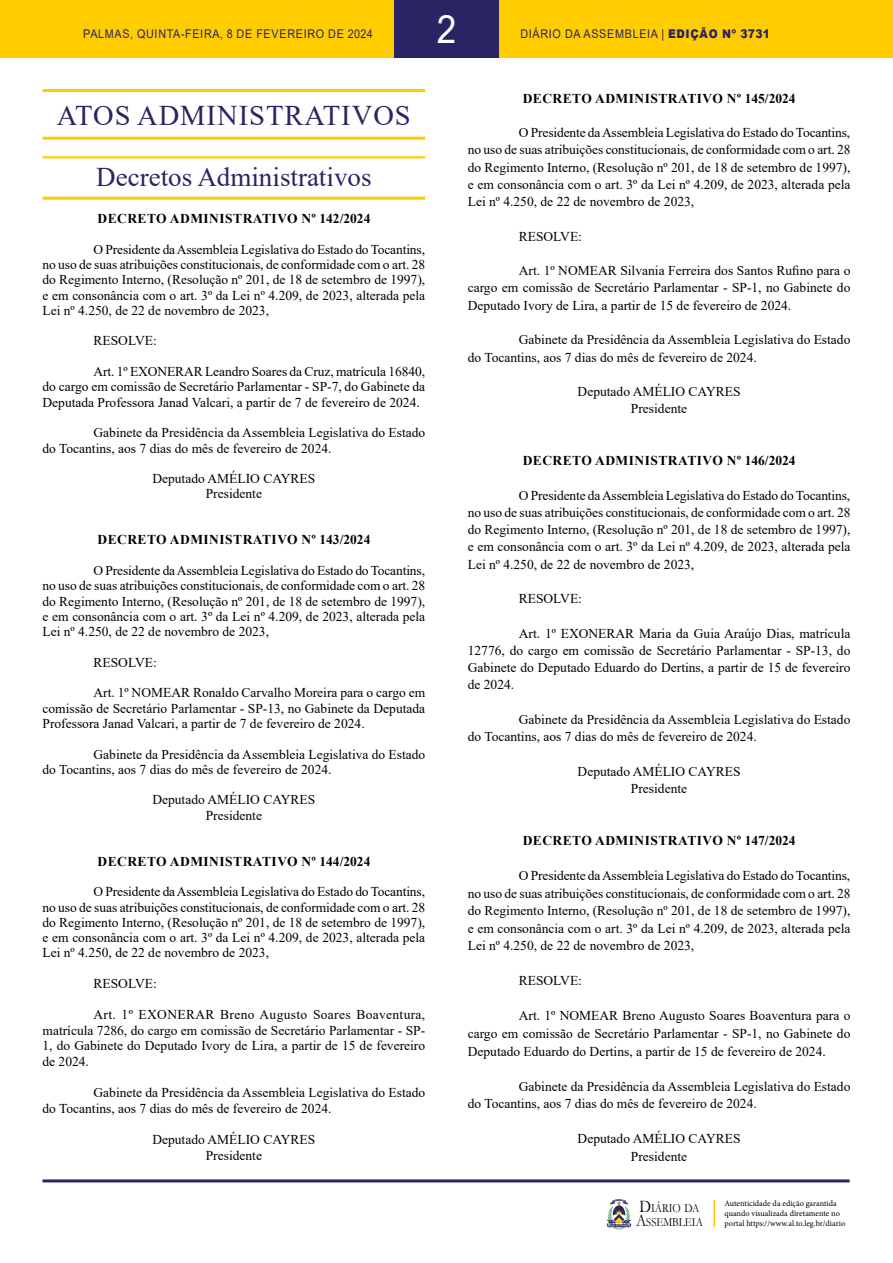
<style>
.page{position:relative;width:893px;height:1263px;background:#fff}
.page>*{position:absolute;margin:0;border:0;box-sizing:border-box;transform-origin:0 0}
.t1{font:39px "Arial";color:#fff;scale:.9 1}
.t2{font:28.5px "Times New Roman";letter-spacing:.035em;color:#2b2464}
.t3{font:27px "Times New Roman";color:#2b2464}
.t4{font:13.5px/15.3px "Times New Roman";color:#000;text-align:justify}
.t5{font:700 13.5px "Times New Roman";letter-spacing:.035em;color:#000}
.t6{font:12.45px/14px "Garamond";color:#000;scale:.85 1}
.t7{font:12px "Arial";letter-spacing:.065em;color:#2b2464;scale:.9 1}
.t8{font:8.25px/9.9px "Minion Pro";color:#000}
.s1{font-weight:900}
.s2{font-size:17.85px}
</style>
<div class="page">
<div style="left:0;top:0;width:893px;height:58px;background:#fc0"></div>
<hr style="left:43px;top:1179px;width:807px;height:3px;background:#2b2464">
<svg style="left:606px;top:1199px;width:26px;height:31px"></svg>
<div style="left:394px;top:0;width:105px;height:58px;background:#2b2464"></div>
<hr style="left:713px;top:1200px;width:2px;height:27px;background:#fc0">
<hr style="left:43px;top:89px;width:382px;height:3px;background:#fc0">
<hr style="left:43px;top:137px;width:382px;height:3px;background:#fc0">
<hr style="left:43px;top:156px;width:382px;height:2px;background:#fc0">
<hr style="left:43px;top:197px;width:382px;height:3px;background:#fc0">
<h1 class="t1" style="left:437px;top:2px;width:23px">2</h1>
<p class="t7" style="left:83px;top:25px;width:323px">PALMAS, QUINTA-FEIRA, 8 DE FEVEREIRO DE 2024</p>
<p class="t7" style="left:520px;top:25px;width:279px">DIÁRIO DA ASSEMBLEIA | <span class="s1">EDIÇÃO Nº 3731</span></p>
<h2 class="t2" style="left:57px;top:96px;width:355px">ATOS ADMINISTRATIVOS</h2>
<h3 class="t3" style="left:96px;top:158px;width:277px">Decretos Administrativos</h3>
<p class="t5" style="left:97px;top:209px;width:274px">DECRETO ADMINISTRATIVO Nº 142/2024</p>
<p class="t4" style="left:43px;top:241px;width:384px;text-indent:51px">O Presidente da Assembleia Legislativa do Estado do Tocantins, no uso de suas atribuições constitucionais, de conformidade com o art. 28 do Regimento Interno, (Resolução nº 201, de 18 de setembro de 1997), e em consonância com o art. 3º da Lei nº 4.209, de 2023, alterada pela Lei nº 4.250, de 22 de novembro de 2023,</p>
<p class="t4" style="left:94px;top:333px;width:65px">RESOLVE:</p>
<p class="t4" style="left:43px;top:363px;width:384px;text-indent:51px">Art. 1º EXONERAR Leandro Soares da Cruz, matrícula 16840, do cargo em comissão de Secretário Parlamentar - SP-7, do Gabinete da Deputada Professora Janad Valcari, a partir de 7 de fevereiro de 2024.</p>
<p class="t4" style="left:43px;top:425px;width:384px;text-indent:51px">Gabinete da Presidência da Assembleia Legislativa do Estado do Tocantins, aos 7 dias do mês de fevereiro de 2024.</p>
<p class="t4" style="left:152px;top:471px;width:165px;text-align:center">Deputado AMÉLIO CAYRES<br>Presidente</p>
<p class="t5" style="left:97px;top:530px;width:274px">DECRETO ADMINISTRATIVO Nº 143/2024</p>
<p class="t4" style="left:43px;top:562px;width:384px;text-indent:51px">O Presidente da Assembleia Legislativa do Estado do Tocantins, no uso de suas atribuições constitucionais, de conformidade com o art. 28 do Regimento Interno, (Resolução nº 201, de 18 de setembro de 1997), e em consonância com o art. 3º da Lei nº 4.209, de 2023, alterada pela Lei nº 4.250, de 22 de novembro de 2023,</p>
<p class="t4" style="left:94px;top:654px;width:65px">RESOLVE:</p>
<p class="t4" style="left:43px;top:685px;width:384px;text-indent:51px">Art. 1º NOMEAR Ronaldo Carvalho Moreira para o cargo em comissão de Secretário Parlamentar - SP-13, no Gabinete da Deputada Professora Janad Valcari, a partir de 7 de fevereiro de 2024.</p>
<p class="t4" style="left:43px;top:746px;width:384px;text-indent:51px">Gabinete da Presidência da Assembleia Legislativa do Estado do Tocantins, aos 7 dias do mês de fevereiro de 2024.</p>
<p class="t4" style="left:152px;top:792px;width:165px;text-align:center">Deputado AMÉLIO CAYRES<br>Presidente</p>
<p class="t5" style="left:97px;top:851px;width:274px">DECRETO ADMINISTRATIVO Nº 144/2024</p>
<p class="t4" style="left:43px;top:884px;width:384px;text-indent:51px">O Presidente da Assembleia Legislativa do Estado do Tocantins, no uso de suas atribuições constitucionais, de conformidade com o art. 28 do Regimento Interno, (Resolução nº 201, de 18 de setembro de 1997), e em consonância com o art. 3º da Lei nº 4.209, de 2023, alterada pela Lei nº 4.250, de 22 de novembro de 2023,</p>
<p class="t4" style="left:94px;top:975px;width:65px">RESOLVE:</p>
<p class="t4" style="left:43px;top:1006px;width:384px;text-indent:51px">Art. 1º EXONERAR Breno Augusto Soares Boaventura, matrícula 7286, do cargo em comissão de Secretário Parlamentar - SP-1, do Gabinete do Deputado Ivory de Lira, a partir de 15 de fevereiro de 2024.</p>
<p class="t4" style="left:43px;top:1084px;width:384px;text-indent:51px">Gabinete da Presidência da Assembleia Legislativa do Estado do Tocantins, aos 7 dias do mês de fevereiro de 2024.</p>
<p class="t4" style="left:152px;top:1131px;width:165px;line-height:16px;text-align:center">Deputado AMÉLIO CAYRES<br>Presidente</p>
<p class="t5" style="left:523px;top:88px;width:274px">DECRETO ADMINISTRATIVO Nº 145/2024</p>
<p class="t4" style="left:468px;top:124px;width:384px;line-height:17.2px;text-indent:51px">O Presidente da Assembleia Legislativa do Estado do Tocantins, no uso de suas atribuições constitucionais, de conformidade com o art. 28 do Regimento Interno, (Resolução nº 201, de 18 de setembro de 1997), e em consonância com o art. 3º da Lei nº 4.209, de 2023, alterada pela Lei nº 4.250, de 22 de novembro de 2023,</p>
<p class="t4" style="left:519px;top:228px;width:65px">RESOLVE:</p>
<p class="t4" style="left:468px;top:262px;width:384px;line-height:17.2px;text-indent:51px">Art. 1º NOMEAR Silvania Ferreira dos Santos Rufino para o cargo em comissão de Secretário Parlamentar - SP-1, no Gabinete do Deputado Ivory de Lira, a partir de 15 de fevereiro de 2024.</p>
<p class="t4" style="left:468px;top:331px;width:384px;line-height:17.2px;text-indent:51px">Gabinete da Presidência da Assembleia Legislativa do Estado do Tocantins, aos 7 dias do mês de fevereiro de 2024.</p>
<p class="t4" style="left:578px;top:382px;width:165px;line-height:17.2px;text-align:center">Deputado AMÉLIO CAYRES<br>Presidente</p>
<p class="t5" style="left:523px;top:451px;width:274px">DECRETO ADMINISTRATIVO Nº 146/2024</p>
<p class="t4" style="left:468px;top:486px;width:384px;line-height:17.2px;text-indent:51px">O Presidente da Assembleia Legislativa do Estado do Tocantins, no uso de suas atribuições constitucionais, de conformidade com o art. 28 do Regimento Interno, (Resolução nº 201, de 18 de setembro de 1997), e em consonância com o art. 3º da Lei nº 4.209, de 2023, alterada pela Lei nº 4.250, de 22 de novembro de 2023,</p>
<p class="t4" style="left:519px;top:590px;width:65px">RESOLVE:</p>
<p class="t4" style="left:468px;top:624px;width:384px;line-height:17.2px;text-indent:51px">Art. 1º EXONERAR Maria da Guia Araújo Dias, matrícula 12776, do cargo em comissão de Secretário Parlamentar - SP-13, do Gabinete do Deputado Eduardo do Dertins, a partir de 15 de fevereiro de 2024.</p>
<p class="t4" style="left:468px;top:710px;width:384px;line-height:17.2px;text-indent:51px">Gabinete da Presidência da Assembleia Legislativa do Estado do Tocantins, aos 7 dias do mês de fevereiro de 2024.</p>
<p class="t4" style="left:578px;top:762px;width:165px;line-height:17.2px;text-align:center">Deputado AMÉLIO CAYRES<br>Presidente</p>
<p class="t5" style="left:523px;top:831px;width:274px">DECRETO ADMINISTRATIVO Nº 147/2024</p>
<p class="t4" style="left:468px;top:866px;width:384px;line-height:17.5px;text-indent:51px">O Presidente da Assembleia Legislativa do Estado do Tocantins, no uso de suas atribuições constitucionais, de conformidade com o art. 28 do Regimento Interno, (Resolução nº 201, de 18 de setembro de 1997), e em consonância com o art. 3º da Lei nº 4.209, de 2023, alterada pela Lei nº 4.250, de 22 de novembro de 2023,</p>
<p class="t4" style="left:519px;top:973px;width:65px">RESOLVE:</p>
<p class="t4" style="left:468px;top:1007px;width:384px;line-height:17.5px;text-indent:51px">Art. 1º NOMEAR Breno Augusto Soares Boaventura para o cargo em comissão de Secretário Parlamentar - SP-1, no Gabinete do Deputado Eduardo do Dertins, a partir de 15 de fevereiro de 2024.</p>
<p class="t4" style="left:468px;top:1077px;width:384px;line-height:17.5px;text-indent:51px">Gabinete da Presidência da Assembleia Legislativa do Estado do Tocantins, aos 7 dias do mês de fevereiro de 2024.</p>
<p class="t4" style="left:578px;top:1129px;width:165px;line-height:17.5px;text-align:center">Deputado AMÉLIO CAYRES<br>Presidente</p>
<p class="t6" style="left:636px;top:1201px;width:80px"><span class="s2">D</span>IÁRIO DA<br><span class="s2">A</span>SSEMBLEIA</p>
<p class="t8" style="left:724px;top:1199px;width:122px">Autenticidade da edição garantida quando visualizada diretamente no portal https://www.al.to.leg.br/diario</p>
</div>
